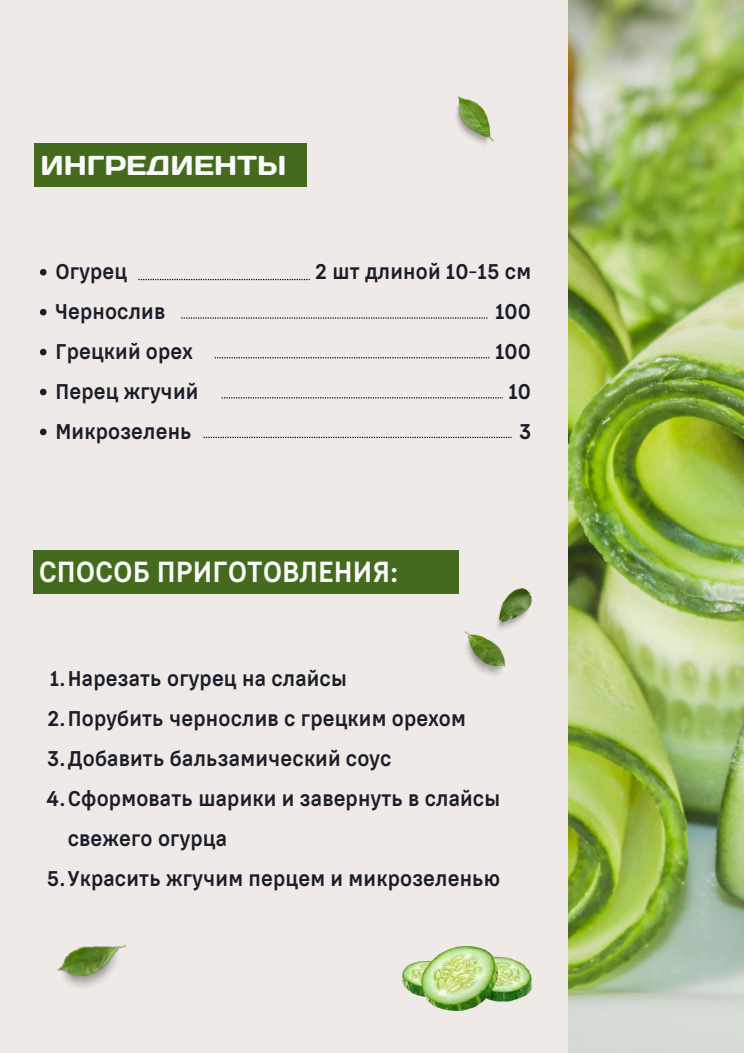
<style>
.page{position:relative;width:744px;height:1053px;background:#fff}
.page>*{position:absolute;margin:0;border:0;box-sizing:border-box;transform-origin:0 0}
.t1{font:500 27.28px "Dart 4 F";color:#fafafa}
.t2{font:27.28px "Days";color:#fafafa}
.t3{font:500 20px/39.9px "Dart 4 F";letter-spacing:.01em;color:#1b1d29}
</style>
<div class="page">
<div style="left:0;top:0;width:744px;height:1052px;background:#efeae7"></div>
<img style="left:568px;top:0;width:176px;height:1052px">
<div style="left:34px;top:143px;width:272px;height:43px;background:#446b1d"></div>
<svg style="left:40px;top:269px;width:7px;height:6px"></svg>
<svg style="left:40px;top:309px;width:7px;height:6px"></svg>
<svg style="left:40px;top:349px;width:7px;height:6px"></svg>
<svg style="left:40px;top:389px;width:7px;height:6px"></svg>
<svg style="left:40px;top:428px;width:7px;height:7px"></svg>
<div style="left:34px;top:550px;width:425px;height:43px;background:#446b1d"></div>
<svg style="left:222px;top:397px;width:281px;height:1px"></svg>
<svg style="left:215px;top:357px;width:274px;height:1px"></svg>
<svg style="left:204px;top:437px;width:308px;height:1px"></svg>
<svg style="left:181px;top:317px;width:306px;height:1px"></svg>
<svg style="left:138px;top:279px;width:172px;height:1px"></svg>
<img style="left:464px;top:631px;width:42px;height:45px">
<img style="left:493px;top:588px;width:38px;height:46px">
<img style="left:57px;top:944px;width:70px;height:43px">
<img style="left:456px;top:96px;width:37px;height:49px">
<img style="left:402px;top:946px;width:129px;height:64px">
<h1 class="t2" style="left:40px;top:148px;width:247px">ИНГРЕДИЕНТЫ</h1>
<p class="t3" style="left:55px;top:251px;width:145px">Огурец<br>Чернослив<br>Грецкий орех<br>Перец жгучий<br>Микрозелень</p>
<p class="t3" style="left:315px;top:251px;width:217px;text-align:right">2 шт длиной 10-15 см<br>100<br>100<br>10<br>3</p>
<h1 class="t1" style="left:39px;top:554px;width:361px">СПОСОБ ПРИГОТОВЛЕНИЯ:</h1>
<p class="t3" style="left:50px;top:658px;width:298px">1.Нарезать огурец на слайсы</p>
<p class="t3" style="left:48px;top:698px;width:420px">2.Порубить чернослив с грецким орехом</p>
<p class="t3" style="left:48px;top:738px;width:345px">3.Добавить бальзамический соус</p>
<p class="t3" style="left:46px;top:778px;width:455px">4.Сформовать шарики и завернуть в слайсы</p>
<p class="t3" style="left:68px;top:818px;width:161px">свежего огурца</p>
<p class="t3" style="left:47px;top:858px;width:455px">5.Украсить жгучим перцем и микрозеленью</p>
</div>
